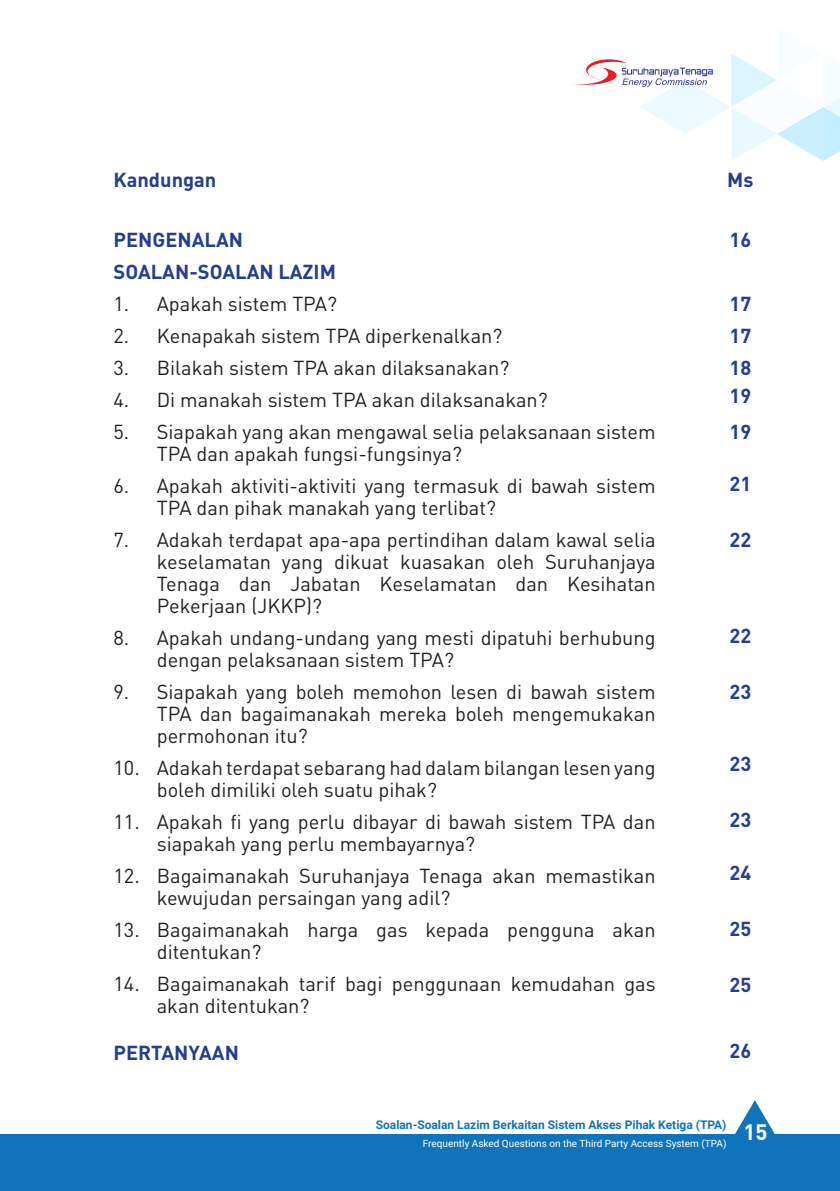
<style>
.page{position:relative;width:840px;height:1191px;background:#fff}
.page>*{position:absolute;margin:0;border:0;box-sizing:border-box;transform-origin:0 0}
.t1{font:20px/22px "DIN";color:#231f20}
.t2{font:700 20px/32px "DIN";color:#253f8e}
.t3{font:700 12px "Roboto";color:#1074bc}
.t4{font:10px "Roboto";color:#fff}
</style>
<div class="page">
<svg style="left:735px;top:1100px;width:40px;height:34px"></svg>
<div style="left:0;top:1134px;width:839px;height:57px;background:#1074bc"></div>
<svg style="left:572px;top:53px;width:267px;height:108px"></svg>
<p class="t2" style="left:113px;top:163px;width:104px">Kandungan</p>
<p class="t2" style="left:113px;top:223px;width:224px">PENGENALAN<br>SOALAN-SOALAN LAZIM</p>
<p class="t1" style="left:113px;top:292px;width:225px">1. Apakah sistem TPA?</p>
<p class="t1" style="left:113px;top:324px;width:390px">2. Kenapakah sistem TPA diperkenalkan?</p>
<p class="t1" style="left:113px;top:356px;width:397px">3. Bilakah sistem TPA akan dilaksanakan?</p>
<p class="t1" style="left:113px;top:388px;width:435px">4. Di manakah sistem TPA akan dilaksanakan?</p>
<p class="t1" style="left:157px;top:420px;width:500px;text-indent:-43px">5. Siapakah yang akan mengawal selia pelaksanaan sistem<br>TPA dan apakah fungsi-fungsinya?</p>
<p class="t1" style="left:157px;top:474px;width:500px;text-indent:-43px">6. Apakah aktiviti-aktiviti yang termasuk di bawah sistem<br>TPA dan pihak manakah yang terlibat?</p>
<p class="t1" style="left:157px;top:528px;width:500px;text-align:justify;text-indent:-43px">7. Adakah terdapat apa-apa pertindihan dalam kawal selia keselamatan yang dikuat kuasakan oleh Suruhanjaya Tenaga dan Jabatan Keselamatan dan Kesihatan Pekerjaan (JKKP)?</p>
<p class="t1" style="left:157px;top:626px;width:500px;text-indent:-43px">8. Apakah undang-undang yang mesti dipatuhi berhubung dengan pelaksanaan sistem TPA?</p>
<p class="t1" style="left:157px;top:680px;width:500px;text-align:justify;text-indent:-43px">9. Siapakah yang boleh memohon lesen di bawah sistem TPA dan bagaimanakah mereka boleh mengemukakan permohonan itu?</p>
<p class="t1" style="left:157px;top:756px;width:500px;text-indent:-43px">10. Adakah terdapat sebarang had dalam bilangan lesen yang boleh dimiliki oleh suatu pihak?</p>
<p class="t1" style="left:157px;top:810px;width:500px;text-indent:-43px">11. Apakah fi yang perlu dibayar di bawah sistem TPA dan siapakah yang perlu membayarnya?</p>
<p class="t1" style="left:157px;top:864px;width:500px;text-indent:-43px">12. Bagaimanakah Suruhanjaya Tenaga akan memastikan kewujudan persaingan yang adil?</p>
<p class="t1" style="left:157px;top:918px;width:500px;text-indent:-43px">13. Bagaimanakah harga gas kepada pengguna akan ditentukan?</p>
<p class="t1" style="left:157px;top:972px;width:500px;text-indent:-43px">14. Bagaimanakah tarif bagi penggunaan kemudahan gas akan ditentukan?</p>
<p class="t2" style="left:113px;top:1035px;width:127px">PERTANYAAN</p>
<p class="t2" style="left:726px;top:163px;width:28px">Ms</p>
<p class="t2" style="left:729px;top:223px;width:23px">16</p>
<p class="t2" style="left:729px;top:287px;width:23px;text-align:justify">17<br>17<br>18</p>
<p class="t2" style="left:729px;top:377px;width:23px;line-height:36px">19<br>19</p>
<p class="t2" style="left:729px;top:467px;width:23px">21</p>
<p class="t2" style="left:729px;top:523px;width:23px">22</p>
<p class="t2" style="left:729px;top:619px;width:23px">22</p>
<p class="t2" style="left:729px;top:675px;width:23px">23</p>
<p class="t2" style="left:729px;top:747px;width:23px">23</p>
<p class="t2" style="left:729px;top:803px;width:23px">23</p>
<p class="t2" style="left:729px;top:856px;width:23px">24</p>
<p class="t2" style="left:729px;top:912px;width:23px">25</p>
<p class="t2" style="left:729px;top:968px;width:23px">25</p>
<p class="t2" style="left:729px;top:1034px;width:23px">26</p>
<p class="t3" style="left:375px;top:1116px;width:352px">Soalan-Soalan Lazim Berkaitan Sistem Akses Pihak Ketiga (TPA)</p>
<p class="t4" style="left:422px;top:1136px;width:346px">Frequently Asked Questions on the Third Party Access System (TPA) <sup>15</sup></p>
</div>
